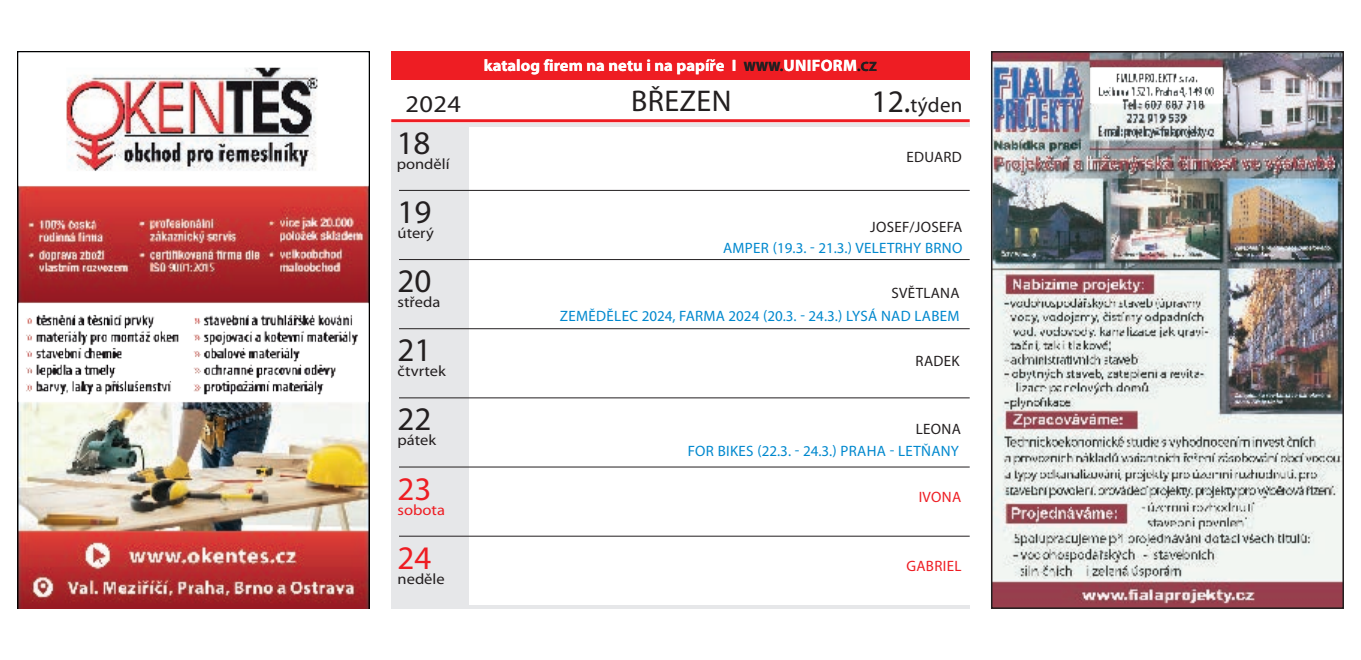
<style>
.page{position:relative;width:1361px;height:660px;background:#fff}
.page>*{position:absolute;margin:0;border:0;box-sizing:border-box;transform-origin:0 0}
.t1{font:33px "Myriad Pro";color:#231f20}
.t2{font:33px "Myriad Pro";color:#ee1d23}
.t3{font:30px "Myriad Pro";letter-spacing:.015em;color:#231f20}
.t4{font:24px "Myriad Pro";color:#231f20;scale:1.1 1}
.t5{font:21px "Myriad Pro";letter-spacing:.015em;color:#231f20}
.t6{font:700 16.5px "Myriad Pro";color:#fff}
.t7{font:15px "Myriad Pro";letter-spacing:.02em;color:#0088ce}
.t8{font:15px "Myriad Pro";letter-spacing:.015em;color:#231f20;scale:1.1 1}
.t9{font:15px "Myriad Pro";letter-spacing:.015em;color:#231f20}
.t10{font:15px "Myriad Pro";letter-spacing:.02em;color:#ee1d23}
.t11{font:15px "Myriad Pro";letter-spacing:.02em;color:#ee1d23;scale:1.1 1}
.s1{font-size:13.5px;color:#231f20}
.s2{font-size:31.5px}
</style>
<div class="page">
<div style="left:391px;top:51px;width:578px;height:28px;background:#ee1d23"></div>
<hr style="left:391px;top:119px;width:578px;height:3px;background:#ee1d23">
<div style="left:391px;top:123px;width:578px;height:485px;background:#e6e7e9"></div>
<div style="left:469px;top:127px;width:500px;height:477px;background:#fff"></div>
<hr style="left:399px;top:190px;width:570px;height:1px;background:#231f20">
<hr style="left:399px;top:259px;width:570px;height:1px;background:#231f20">
<hr style="left:399px;top:328px;width:570px;height:1px;background:#231f20">
<hr style="left:399px;top:397px;width:570px;height:1px;background:#231f20">
<hr style="left:399px;top:466px;width:570px;height:1px;background:#231f20">
<hr style="left:399px;top:535px;width:570px;height:1px;background:#231f20">
<img style="left:17px;top:51px;width:353px;height:557px">
<img style="left:994px;top:54px;width:347px;height:551px">
<div style="left:991px;top:51px;width:353px;height:557px;border:2px solid #231f20"></div>
<p class="t6" style="left:484px;top:55px;width:394px">katalog firem na netu i na papíře I <span class="s1">WWW.</span>UNIFORM<span class="s1">.CZ</span></p>
<h3 class="t4" style="left:405px;top:89px;width:52px">2024</h3>
<h2 class="t3" style="left:631px;top:83px;width:102px">BŘEZEN</h2>
<h3 class="t5" style="left:871px;top:92px;width:92px"><span class="s2">12.</span>týden</h3>
<h1 class="t1" style="left:397px;top:122px;width:35px">18</h1>
<p class="t8" style="left:397px;top:154px;width:50px">pondělí</p>
<p class="t9" style="left:906px;top:147px;width:57px">EDUARD</p>
<h1 class="t1" style="left:397px;top:191px;width:35px">19</h1>
<p class="t8" style="left:397px;top:223px;width:35px">úterý</p>
<h1 class="t1" style="left:397px;top:260px;width:35px">20</h1>
<p class="t8" style="left:397px;top:292px;width:40px">středa</p>
<h1 class="t1" style="left:397px;top:329px;width:35px">21</h1>
<p class="t8" style="left:397px;top:362px;width:45px">čtvrtek</p>
<h1 class="t1" style="left:397px;top:398px;width:35px">22</h1>
<p class="t8" style="left:397px;top:431px;width:37px">pátek</p>
<h1 class="t2" style="left:397px;top:467px;width:35px">23</h1>
<p class="t11" style="left:397px;top:500px;width:45px">sobota</p>
<h1 class="t2" style="left:397px;top:537px;width:35px">24</h1>
<p class="t8" style="left:397px;top:569px;width:44px">neděle</p>
<p class="t9" style="left:870px;top:217px;width:94px">JOSEF/JOSEFA</p>
<p class="t7" style="left:723px;top:238px;width:241px">AMPER (19.3. - 21.3.) VELETRHY BRNO</p>
<p class="t9" style="left:891px;top:283px;width:70px">SVĚTLANA</p>
<p class="t7" style="left:560px;top:306px;width:401px">ZEMĚDĚLEC 2024, FARMA 2024 (20.3. - 24.3.) LYSÁ NAD LABEM</p>
<p class="t9" style="left:915px;top:351px;width:46px">RADEK</p>
<p class="t9" style="left:916px;top:419px;width:47px">LEONA</p>
<p class="t7" style="left:687px;top:441px;width:273px">FOR BIKES (22.3. - 24.3.) PRAHA - LETŇANY</p>
<p class="t10" style="left:918px;top:487px;width:44px">IVONA</p>
<p class="t10" style="left:906px;top:556px;width:56px">GABRIEL</p>
</div>
